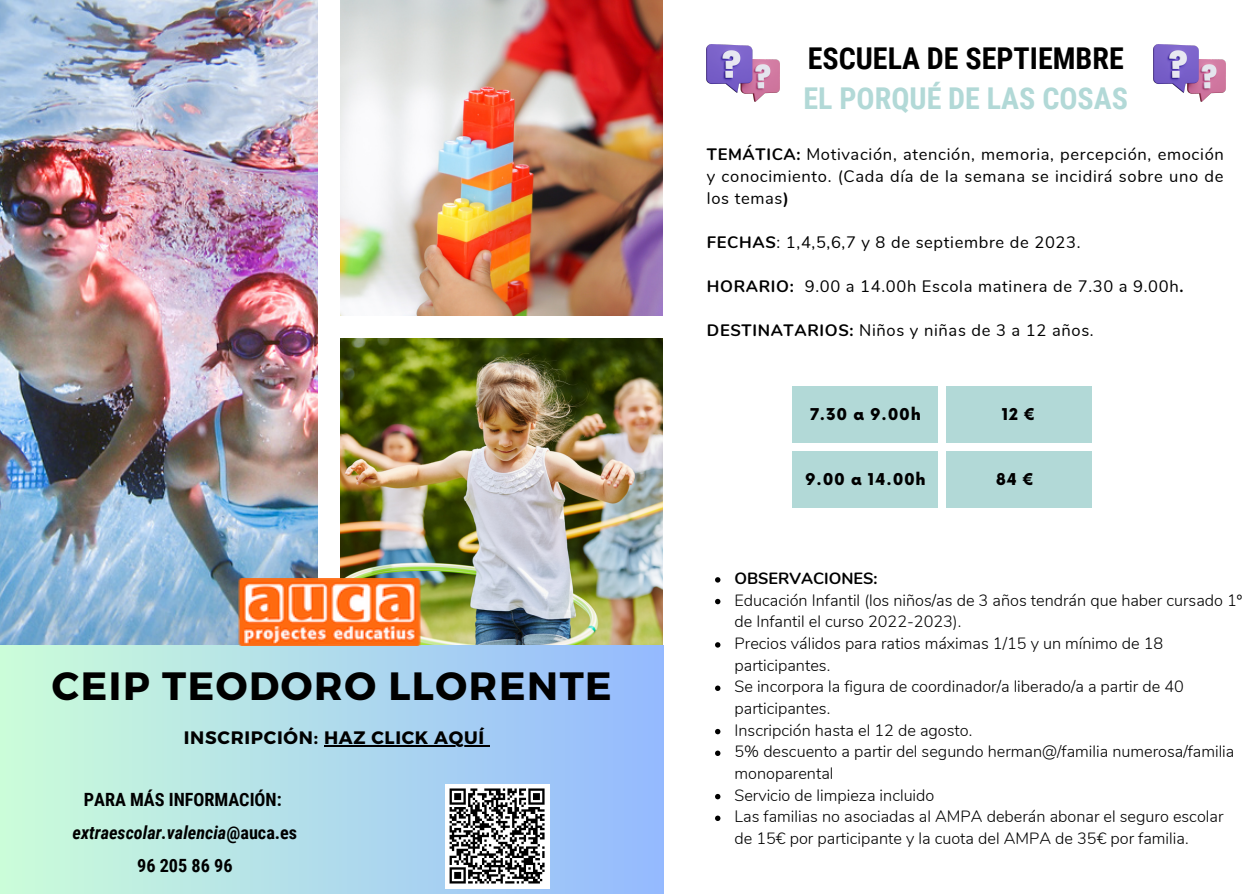
<style>
.page{position:relative;width:1258px;height:894px;background:#fff}
.page>*{position:absolute;margin:0;border:0;box-sizing:border-box;transform-origin:0 0}
.t1{font:700 39.3px "Montserrat";letter-spacing:.04em;color:#000}
.t2{font:700 30px "Roboto Condensed";color:#000}
.t3{font:700 30px "Roboto Condensed";color:#b2d9d7}
.t4{font:italic 700 18.3px "Roboto Condensed";color:#000}
.t5{font:700 18.3px "Roboto Condensed";color:#000}
.t6{font:700 18px "Montserrat";letter-spacing:.04em;color:#000}
.t7{font:16.5px/21.9px "Nunito";letter-spacing:.04em;color:#000;text-align:justify}
.t8{font:300 16.2px/21.6px "Nunito";color:#000}
.t9{font:700 16.2px "Nunito";color:#000}
.t10{font:900 15.9px "Now";letter-spacing:.04em;color:#000}
.s1{font-style:normal}
.s2{font-weight:700}
</style>
<div class="page">
<img style="left:0;top:0;width:318px;height:645px">
<img style="left:340px;top:0;width:322px;height:315px">
<img style="left:340px;top:338px;width:322px;height:307px">
<div style="left:793px;top:451px;width:145px;height:57px;background:#b2d9d7"></div>
<div style="left:946px;top:451px;width:145px;height:57px;background:#b2d9d7"></div>
<div style="left:0;top:645px;width:664px;height:248px;background:linear-gradient(to right,#cbfdd9,#95baff)"></div>
<img style="left:239px;top:578px;width:182px;height:67px">
<img style="left:707px;top:45px;width:72px;height:56px">
<svg style="left:715px;top:577px;width:5px;height:5px"></svg>
<svg style="left:715px;top:598px;width:5px;height:6px"></svg>
<svg style="left:715px;top:642px;width:5px;height:5px"></svg>
<svg style="left:715px;top:685px;width:5px;height:5px"></svg>
<svg style="left:715px;top:728px;width:5px;height:6px"></svg>
<svg style="left:715px;top:750px;width:5px;height:5px"></svg>
<svg style="left:715px;top:793px;width:5px;height:6px"></svg>
<svg style="left:715px;top:815px;width:5px;height:5px"></svg>
<hr style="left:324px;top:745px;width:161px;height:2px;background:#000">
<img style="left:1153px;top:45px;width:72px;height:56px">
<div style="left:445px;top:783px;width:104px;height:104px;background:#fff"></div>
<svg style="left:449px;top:788px;width:96px;height:96px"></svg>
<div style="left:793px;top:386px;width:145px;height:57px;background:#b2d9d7"></div>
<div style="left:946px;top:386px;width:145px;height:57px;background:#b2d9d7"></div>
<p class="t1" style="left:52px;top:660px;width:561px">CEIP TEODORO LLORENTE</p>
<p class="t6" style="left:184px;top:725px;width:302px">INSCRIPCIÓN: HAZ CLICK AQUÍ</p>
<p class="t5" style="left:84px;top:788px;width:199px">PARA MÁS INFORMACIÓN:</p>
<p class="t4" style="left:73px;top:821px;width:226px">extraescolar.valencia<span class="s1">@auca.es</span></p>
<p class="t5" style="left:137px;top:855px;width:97px">96 205 86 96</p>
<p class="t2" style="left:808px;top:41px;width:317px">ESCUELA DE SEPTIEMBRE</p>
<p class="t3" style="left:803px;top:81px;width:326px">EL PORQUÉ DE LAS COSAS</p>
<p class="t7" style="left:707px;top:143px;width:518px"><span class="s2">TEMÁTICA:</span> Motivación, atención, memoria, percepción, emoción y conocimiento. (Cada día de la semana se incidirá sobre uno de los temas<span class="s2">)</span></p>
<p class="t7" style="left:707px;top:231px;width:375px"><span class="s2">FECHAS</span>: 1,4,5,6,7 y 8 de septiembre de 2023.</p>
<p class="t7" style="left:707px;top:275px;width:478px"><span class="s2">HORARIO:</span> 9.00 a 14.00h Escola matinera de 7.30 a 9.00h<span class="s2">.</span></p>
<p class="t7" style="left:707px;top:319px;width:388px"><span class="s2">DESTINATARIOS:</span> Niños y niñas de 3 a 12 años.</p>
<p class="t10" style="left:810px;top:405px;width:112px">7.30 a 9.00h</p>
<p class="t10" style="left:1001px;top:405px;width:35px">12 €</p>
<p class="t10" style="left:805px;top:470px;width:122px">9.00 a 14.00h</p>
<p class="t10" style="left:996px;top:470px;width:40px">84 €</p>
<p class="t9" style="left:734px;top:567px;width:144px">OBSERVACIONES:</p>
<p class="t8" style="left:734px;top:589px;width:509px">Educación Infantil (los niños/as de 3 años tendrán que haber cursado 1º de Infantil el curso 2022-2023).</p>
<p class="t8" style="left:734px;top:632px;width:430px">Precios válidos para ratios máximas 1/15 y un mínimo de 18 participantes.</p>
<p class="t8" style="left:734px;top:676px;width:451px">Se incorpora la figura de coordinador/a liberado/a a partir de 40 participantes.</p>
<p class="t8" style="left:734px;top:719px;width:239px">Inscripción hasta el 12 de agosto.</p>
<p class="t8" style="left:734px;top:741px;width:501px">5% descuento a partir del segundo herman@/familia numerosa/familia monoparental</p>
<p class="t8" style="left:734px;top:784px;width:201px">Servicio de limpieza incluido</p>
<p class="t8" style="left:734px;top:806px;width:490px">Las familias no asociadas al AMPA deberán abonar el seguro escolar de 15€ por participante y la cuota del AMPA de 35€ por familia.</p>
</div>
